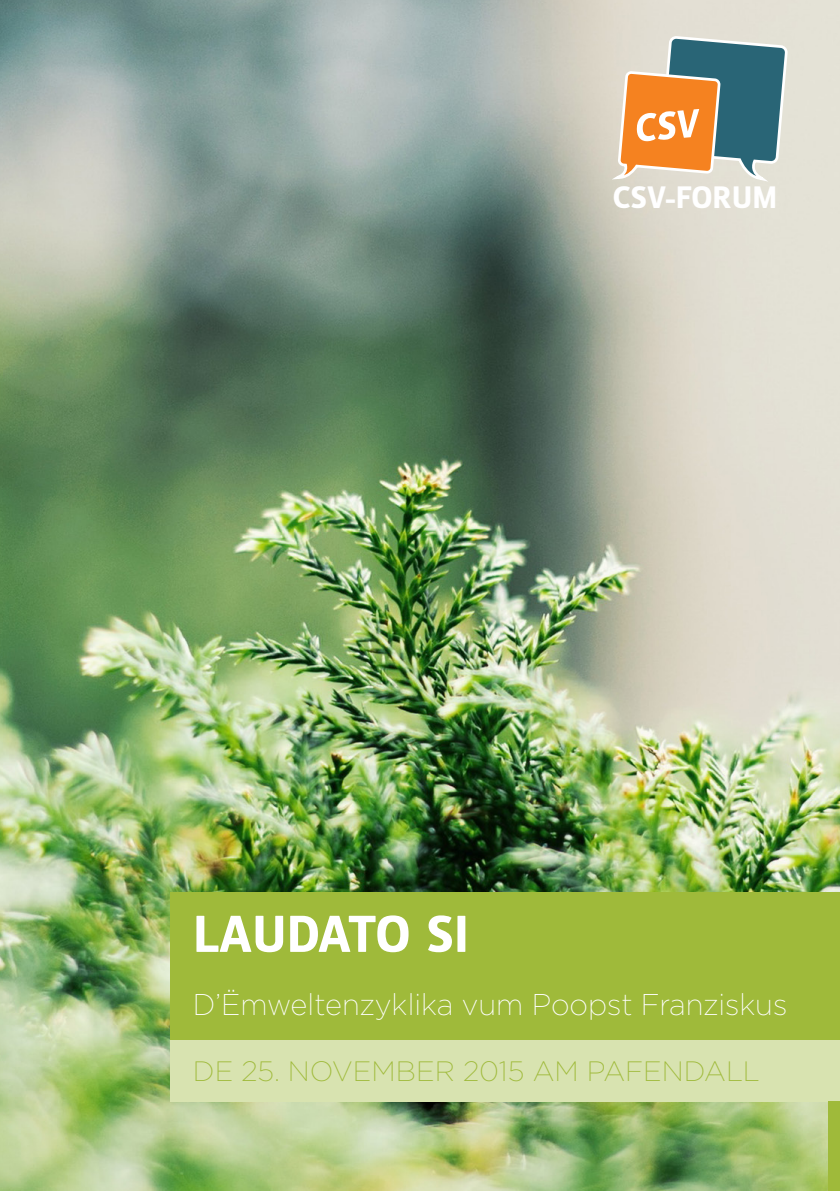
<style>
.page{position:relative;width:840px;height:1191px;background:#fff}
.page>*{position:absolute;margin:0;border:0;box-sizing:border-box;transform-origin:0 0}
.t1{font:800 50px "Botanika";color:#fff}
.t2{font:200 30px "Gotham HTF";color:#fff}
.t3{font:800 30px "Botanika";color:#fff}
.t4{font:200 28px "Gotham HTF";color:#9fba3a}
</style>
<div class="page">
<img style="left:0;top:0;width:839px;height:1191px">
<div style="left:170px;top:891px;width:669px;height:210px;background:#9fba3a"></div>
<svg style="left:609px;top:34px;width:180px;height:150px;background:#ac9f87"></svg>
<div style="left:170px;top:1040px;width:669px;height:61px;background:#d8e3b0"></div>
<div style="left:828px;top:1101px;width:11px;height:90px;background:#9fba3a"></div>
<p class="t3" style="left:612px;top:179px;width:166px">CSV-FORUM</p>
<p class="t1" style="left:193px;top:903px;width:277px">LAUDATO SI</p>
<p class="t2" style="left:193px;top:988px;width:595px">D’Ëmweltenzyklika vum Poopst Franziskus</p>
<p class="t4" style="left:193px;top:1055px;width:567px">DE 25. NOVEMBER 2015 AM PAFENDALL</p>
</div>
